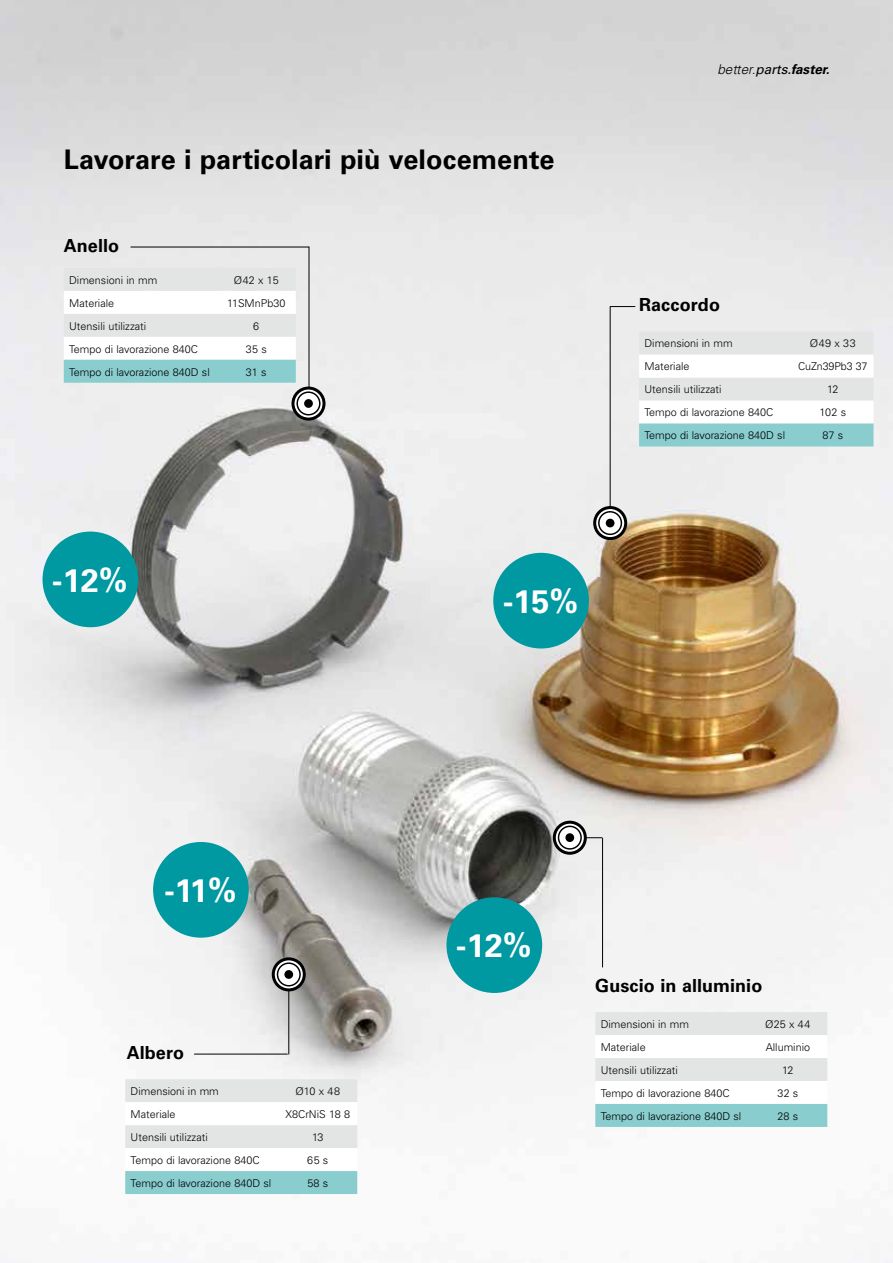
<style>
.page{position:relative;width:893px;height:1263px;background:#fff}
.page>*{position:absolute;margin:0;border:0;box-sizing:border-box;transform-origin:0 0}
.t1{font:700 32.4px "Univers";color:#fff}
.t2{font:700 27px "Univers";color:#000}
.t3{font:700 18px "Univers";letter-spacing:.005em;color:#000}
.t4{font:italic 300 13.5px "Univers";color:#000}
.t5{font:300 10.8px "Univers";color:#000}
.s1{font-weight:400}
.s2{font-weight:700}
</style>
<div class="page">
<img style="left:0;top:0;width:893px;height:1263px">
<div style="left:153px;top:842px;width:96px;height:96px;background:#0098a1;border-radius:50%"></div>
<div style="left:43px;top:531px;width:95px;height:96px;background:#0098a1;border-radius:50%"></div>
<div style="left:493px;top:553px;width:96px;height:95px;background:#0098a1;border-radius:50%"></div>
<svg style="left:125px;top:1079px;width:232px;height:115px"></svg>
<svg style="left:610px;top:306px;width:25px;height:1px"></svg>
<hr style="left:610px;top:307px;width:1px;height:208px;background:#000">
<hr style="left:602px;top:838px;width:1px;height:129px;background:#000">
<hr style="left:568px;top:837px;width:34px;height:1px;background:#000">
<hr style="left:309px;top:247px;width:1px;height:157px;background:#000">
<hr style="left:131px;top:247px;width:178px;height:1px;background:#000">
<svg style="left:293px;top:388px;width:31px;height:31px"></svg>
<div style="left:291px;top:387px;width:34px;height:34px;border:3px solid #000;border-radius:50%"></div>
<div style="left:296px;top:391px;width:25px;height:24px;border:2px solid #000;border-radius:50%"></div>
<div style="left:304px;top:399px;width:9px;height:9px;background:#000;border-radius:50%"></div>
<svg style="left:595px;top:507px;width:31px;height:31px"></svg>
<div style="left:593px;top:506px;width:34px;height:34px;border:3px solid #000;border-radius:50%"></div>
<div style="left:598px;top:511px;width:24px;height:24px;border:2px solid #000;border-radius:50%"></div>
<div style="left:606px;top:519px;width:8px;height:8px;background:#000;border-radius:50%"></div>
<svg style="left:554px;top:822px;width:31px;height:31px"></svg>
<div style="left:553px;top:821px;width:34px;height:34px;border:3px solid #000;border-radius:50%"></div>
<div style="left:558px;top:825px;width:24px;height:25px;border:2px solid #000;border-radius:50%"></div>
<div style="left:565px;top:833px;width:9px;height:9px;background:#000;border-radius:50%"></div>
<svg style="left:64px;top:268px;width:232px;height:115px"></svg>
<svg style="left:595px;top:1012px;width:232px;height:115px"></svg>
<svg style="left:639px;top:332px;width:234px;height:114px"></svg>
<div style="left:446px;top:897px;width:96px;height:96px;background:#0098a1;border-radius:50%"></div>
<hr style="left:288px;top:982px;width:1px;height:72px;background:#000">
<hr style="left:194px;top:1054px;width:94px;height:1px;background:#000">
<svg style="left:273px;top:959px;width:31px;height:31px"></svg>
<div style="left:272px;top:957px;width:34px;height:34px;border:3px solid #000;border-radius:50%"></div>
<div style="left:277px;top:962px;width:24px;height:24px;border:2px solid #000;border-radius:50%"></div>
<div style="left:284px;top:970px;width:9px;height:9px;background:#000;border-radius:50%"></div>
<h2 class="t2" style="left:64px;top:144px;width:492px">Lavorare i particolari più velocemente</h2>
<h3 class="t3" style="left:64px;top:235px;width:57px">Anello</h3>
<p class="t5" style="left:69px;top:273px;width:90px">Dimensioni in mm</p>
<p class="t5" style="left:234px;top:273px;width:46px">Ø42 x 15</p>
<p class="t5" style="left:69px;top:296px;width:46px">Materiale</p>
<p class="t5" style="left:227px;top:296px;width:60px">11SMnPb30</p>
<p class="t5" style="left:69px;top:319px;width:79px">Utensili utilizzati</p>
<p class="t5" style="left:253px;top:319px;width:8px">6</p>
<p class="t5" style="left:69px;top:342px;width:130px">Tempo di lavorazione 840C</p>
<p class="t5" style="left:246px;top:342px;width:23px">35 s</p>
<p class="t5" style="left:69px;top:365px;width:142px">Tempo di lavorazione 840D sl</p>
<p class="t5" style="left:246px;top:365px;width:22px">31 s</p>
<h1 class="t1" style="left:52px;top:561px;width:77px">-12%</h1>
<h1 class="t1" style="left:503px;top:582px;width:77px">-15%</h1>
<p class="t4" style="left:717px;top:62px;width:114px">better.<span class="s1">parts.</span><span class="s2">faster.</span></p>
<h3 class="t3" style="left:639px;top:294px;width:82px">Raccordo</h3>
<p class="t5" style="left:644px;top:337px;width:90px">Dimensioni in mm</p>
<p class="t5" style="left:810px;top:337px;width:47px">Ø49 x 33</p>
<p class="t5" style="left:644px;top:360px;width:46px">Materiale</p>
<p class="t5" style="left:798px;top:360px;width:71px">CuZn39Pb3 37</p>
<p class="t5" style="left:644px;top:383px;width:79px">Utensili utilizzati</p>
<p class="t5" style="left:827px;top:383px;width:13px">12</p>
<p class="t5" style="left:644px;top:406px;width:130px">Tempo di lavorazione 840C</p>
<p class="t5" style="left:819px;top:406px;width:28px">102 s</p>
<p class="t5" style="left:644px;top:429px;width:142px">Tempo di lavorazione 840D sl</p>
<p class="t5" style="left:822px;top:429px;width:22px">87 s</p>
<h1 class="t1" style="left:164px;top:871px;width:74px">-11%</h1>
<h3 class="t3" style="left:127px;top:1042px;width:59px">Albero</h3>
<p class="t5" style="left:131px;top:1085px;width:90px">Dimensioni in mm</p>
<p class="t5" style="left:295px;top:1085px;width:46px">Ø10 x 48</p>
<p class="t5" style="left:131px;top:1107px;width:46px">Materiale</p>
<p class="t5" style="left:286px;top:1107px;width:66px">X8CrNiS 18 8</p>
<p class="t5" style="left:131px;top:1130px;width:79px">Utensili utilizzati</p>
<p class="t5" style="left:312px;top:1130px;width:13px">13</p>
<p class="t5" style="left:131px;top:1153px;width:130px">Tempo di lavorazione 840C</p>
<p class="t5" style="left:307px;top:1153px;width:23px">65 s</p>
<p class="t5" style="left:131px;top:1176px;width:142px">Tempo di lavorazione 840D sl</p>
<p class="t5" style="left:307px;top:1176px;width:22px">58 s</p>
<h1 class="t1" style="left:456px;top:927px;width:77px">-12%</h1>
<h3 class="t3" style="left:595px;top:975px;width:168px">Guscio in alluminio</h3>
<p class="t5" style="left:601px;top:1017px;width:90px">Dimensioni in mm</p>
<p class="t5" style="left:765px;top:1017px;width:47px">Ø25 x 44</p>
<p class="t5" style="left:601px;top:1040px;width:46px">Materiale</p>
<p class="t5" style="left:766px;top:1040px;width:46px">Alluminio</p>
<p class="t5" style="left:601px;top:1063px;width:79px">Utensili utilizzati</p>
<p class="t5" style="left:782px;top:1063px;width:13px">12</p>
<p class="t5" style="left:601px;top:1086px;width:130px">Tempo di lavorazione 840C</p>
<p class="t5" style="left:777px;top:1086px;width:23px">32 s</p>
<p class="t5" style="left:601px;top:1109px;width:142px">Tempo di lavorazione 840D sl</p>
<p class="t5" style="left:777px;top:1109px;width:22px">28 s</p>
</div>
